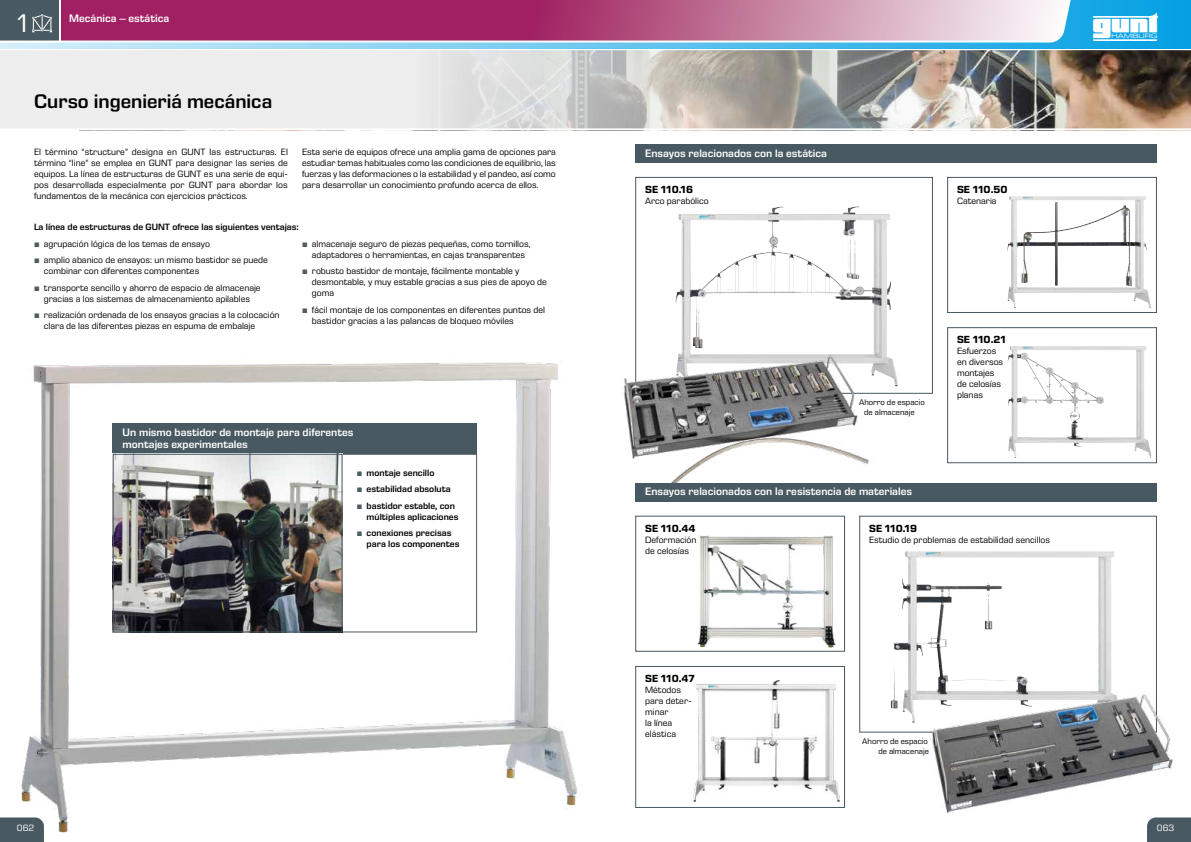
<style>
.page{position:relative;width:1191px;height:842px;background:#fff}
.page>*{position:absolute;margin:0;border:0;box-sizing:border-box;transform-origin:0 0}
.t1{font:700 39.8px "gunt 2 E Symbol";color:#fff}
.t2{font:26px "Eurostile Next LT Pro";color:#fff}
.t3{font:600 20px "Eurostile Next LT Pro";color:#000}
.t4{font:600 11px/12px "Eurostile Next LT Pro";color:#fff}
.t5{font:700 10.5px "Eurostile Next LT Pro";color:#000}
.t6{font:9.3px/11px "Eurostile Next LT Pro";color:#000}
.t7{font:600 9.3px/11px "Eurostile Next LT Pro";color:#000}
.t8{font:9.3px "Eurostile Next LT Pro";letter-spacing:-.005em;color:#fff}
.t9{font:8.3px/9.5px "Eurostile Next LT Pro";color:#000}
.s1{color:#4e5b61}
</style>
<div class="page">
<img style="left:0;top:48px;width:1191px;height:81px">
<div style="left:0;top:0;width:1191px;height:48px;background:linear-gradient(to right,#d7effa,#04a0e3)"></div>
<svg style="left:0;top:0;width:1075px;height:44px;background:#b66793"></svg>
<svg style="left:0;top:0;width:61px;height:43px;background:#606e75"></svg>
<img style="left:891px;top:551px;width:24px;height:172px">
<div style="left:859px;top:516px;width:298px;height:217px;border:1px solid #495961"></div>
<img style="left:21px;top:362px;width:556px;height:471px">
<div style="left:113px;top:424px;width:364px;height:30px;background:#495961"></div>
<div style="left:635px;top:144px;width:522px;height:19px;background:#495961"></div>
<img style="left:697px;top:535px;width:139px;height:113px">
<div style="left:635px;top:516px;width:210px;height:136px;border:1px solid #495961"></div>
<img style="left:692px;top:681px;width:148px;height:122px">
<div style="left:635px;top:666px;width:210px;height:142px;border:1px solid #495961"></div>
<img style="left:923px;top:656px;width:250px;height:157px">
<img style="left:1007px;top:196px;width:144px;height:112px">
<div style="left:947px;top:177px;width:210px;height:136px;border:1px solid #495961"></div>
<img style="left:1007px;top:346px;width:144px;height:112px">
<div style="left:947px;top:327px;width:210px;height:136px;border:1px solid #495961"></div>
<img style="left:675px;top:206px;width:223px;height:180px">
<div style="left:635px;top:177px;width:298px;height:217px;border:1px solid #495961"></div>
<img style="left:623px;top:336px;width:255px;height:166px">
<div style="left:316px;top:454px;width:161px;height:178px;background:#fff;border:1px solid #495961"></div>
<div style="left:635px;top:483px;width:522px;height:18px;background:#495961"></div>
<img style="left:115px;top:456px;width:225px;height:174px">
<div style="left:113px;top:454px;width:229px;height:178px;border:1px solid #495961"></div>
<svg style="left:1147px;top:817px;width:44px;height:25px"></svg>
<svg style="left:0;top:814px;width:47px;height:28px"></svg>
<svg style="left:1093px;top:16px;width:18px;height:25px"></svg>
<h2 class="t2" style="left:18px;top:9px;width:12px">1</h2>
<p class="t4" style="left:69px;top:12px;width:102px">Mecánica – estática</p>
<h3 class="t3" style="left:34px;top:90px;width:240px">Curso ingenieriá mecánica</h3>
<p class="t6" style="left:34px;top:147px;width:255px;text-align:justify">El término “structure” designa en GUNT las estructuras. El término “line” se emplea en GUNT para designar las series de equipos. La línea de estructuras de GUNT es una serie de equi&shy;pos desarrollada especialmente por GUNT para abordar los fundamentos de la mecánica con ejercicios prácticos.</p>
<p class="t6" style="left:302px;top:147px;width:255px;text-align:justify">Esta serie de equipos ofrece una amplia gama de opciones para estudiar temas habituales como las condiciones de equilibrio, las fuerzas y las deformaciones o la estabilidad y el pandeo, así como para desarrollar un conocimiento profundo acerca de ellos.</p>
<p class="t7" style="left:34px;top:222px;width:266px">La línea de estructuras de GUNT ofrece las siguientes ventajas:</p>
<p class="t6" style="left:34px;top:238px;width:177px"><span class="s1">•</span> agrupación lógica de los temas de ensayo</p>
<p class="t6" style="left:44px;top:255px;width:225px;text-indent:-10px"><span class="s1">•</span> amplio abanico de ensayos: un mismo bastidor se puede combinar con diferentes componentes</p>
<p class="t6" style="left:34px;top:282px;width:228px;text-align:center"><span class="s1">•</span> transporte sencillo y ahorro de espacio de almacenaje gracias a los sistemas de almacenamiento apilables</p>
<p class="t6" style="left:44px;top:310px;width:237px;text-indent:-10px"><span class="s1">•</span> realización ordenada de los ensayos gracias a la colocación clara de las diferentes piezas en espuma de embalaje</p>
<p class="t6" style="left:302px;top:238px;width:230px;text-align:center"><span class="s1">•</span> almacenaje seguro de piezas pequeñas, como tornillos, adaptadores o herramientas, en cajas transparentes</p>
<p class="t6" style="left:312px;top:266px;width:236px;text-indent:-10px"><span class="s1">•</span> robusto bastidor de montaje, fácilmente montable y desmontable, y muy estable gracias a sus pies de apoyo de goma</p>
<p class="t6" style="left:312px;top:304px;width:235px;text-indent:-10px"><span class="s1">•</span> fácil montaje de los componentes en diferentes puntos del bastidor gracias a las palancas de bloqueo móviles</p>
<p class="t4" style="left:123px;top:426px;width:232px">Un mismo bastidor de montaje para diferentes montajes experimentales</p>
<p class="t7" style="left:357px;top:467px;width:79px"><span class="s1">•</span> montaje sencillo</p>
<p class="t7" style="left:357px;top:483px;width:95px"><span class="s1">•</span> estabilidad absoluta</p>
<p class="t7" style="left:367px;top:500px;width:93px;text-indent:-10px"><span class="s1">•</span> bastidor estable, con múltiples aplicaciones</p>
<p class="t7" style="left:367px;top:527px;width:94px;text-indent:-10px"><span class="s1">•</span> conexiones precisas para los componentes</p>
<p class="t4" style="left:645px;top:147px;width:183px">Ensayos relacionados con la estática</p>
<p class="t5" style="left:645px;top:184px;width:49px">SE 110.16</p>
<p class="t6" style="left:645px;top:196px;width:65px">Arco parabólico</p>
<p class="t5" style="left:957px;top:184px;width:52px">SE 110.50</p>
<p class="t6" style="left:957px;top:196px;width:41px">Catenaria</p>
<p class="t9" style="left:864px;top:398px;width:62px;text-indent:-5px">Ahorro de espacio de almacenaje</p>
<p class="t4" style="left:645px;top:486px;width:268px">Ensayos relacionados con la resistencia de materiales</p>
<p class="t5" style="left:957px;top:334px;width:50px">SE 110.21</p>
<p class="t6" style="left:957px;top:346px;width:48px">Esfuerzos en diversos montajes de celosías planas</p>
<p class="t5" style="left:645px;top:522px;width:52px">SE 110.44</p>
<p class="t6" style="left:645px;top:534px;width:53px">Deformación de celosías</p>
<p class="t5" style="left:645px;top:673px;width:51px">SE 110.47</p>
<p class="t6" style="left:645px;top:684px;width:48px">Métodos para deter&shy;minar<br>la línea elástica</p>
<p class="t5" style="left:869px;top:522px;width:49px">SE 110.19</p>
<p class="t6" style="left:869px;top:534px;width:182px">Estudio de problemas de estabilidad sencillos</p>
<p class="t9" style="left:862px;top:737px;width:68px;text-align:right">Ahorro de espacio de almacenaje</p>
<h1 class="t1" style="left:1111px;top:7px;width:51px">◆■▼</h1>
<p class="t8" style="left:17px;top:823px;width:19px">062</p>
<p class="t8" style="left:1157px;top:823px;width:19px">063</p>
</div>
